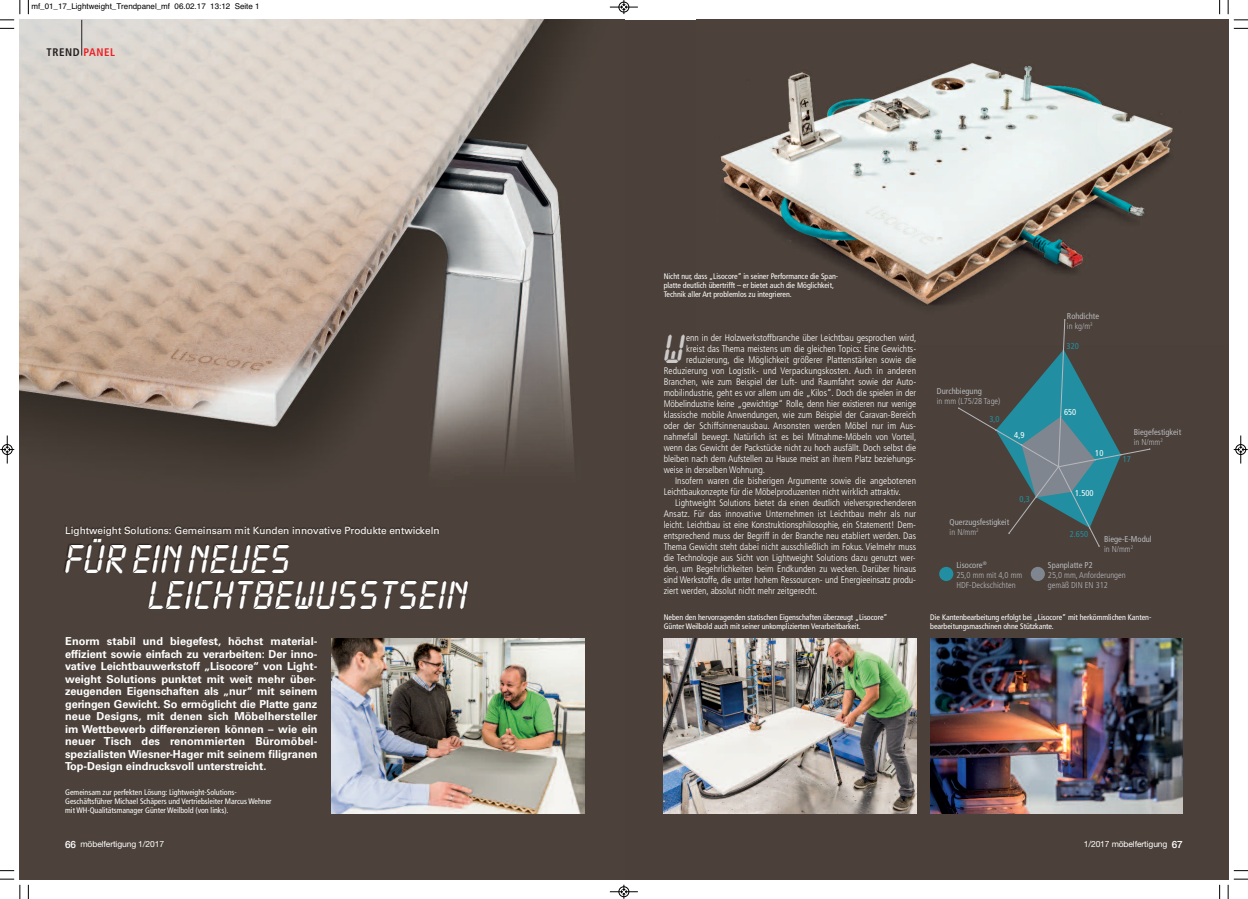
<style>
.page{position:relative;width:1248px;height:899px;background:#fff}
.page>*{position:absolute;margin:0;border:0;box-sizing:border-box;transform-origin:0 0}
.t1{font:42.5px "Lcd Plain";color:#cbc9c9}
.t2{font:42px/36px "Lcd Plain";letter-spacing:.025em;color:#fff}
.t3{font:700 11px/12.5px "Univers LT";letter-spacing:-.005em;color:#fff;text-align:justify}
.t4{font:700 condensed 11px "Frutiger LT";letter-spacing:.05em;color:#231f20}
.t5{font:10px "Univers LT";color:#fff}
.t6{font:300 condensed 9.5px "Frutiger LT";color:#fff}
.t7{font:condensed 8.5px/10px "Frutiger LT";color:#b7b8bd}
.t8{font:300 condensed 8.5px/10px "Frutiger LT";color:#b7b8bd}
.t9{font:8.5px "Helvetica Neue LT";letter-spacing:-.015em;color:#fff}
.t10{font:condensed 8.5px "Frutiger LT";color:#218fa1}
.t11{font:condensed 8.5px "Frutiger LT";color:#fff}
.t12{font:condensed 8px/9px "Frutiger LT";letter-spacing:-.005em;color:#fff}
.t13{font:8px "Helvetica";color:#000}
.s1{color:#ee1d23}
.s2{font-weight:500;font-size:10px}
.s3{font-weight:300}
.s4{font-weight:400}
</style>
<div class="page">
<div style="left:624px;top:20px;width:603px;height:859px;background:#4b413a"></div>
<img style="left:20px;top:20px;width:604px;height:859px">
<hr style="left:82px;top:20px;width:1px;height:36px;background:#231f20">
<img style="left:46px;top:522px;width:466px;height:131px">
<img style="left:696px;top:0;width:531px;height:307px">
<img style="left:663px;top:638px;width:253px;height:176px">
<img style="left:930px;top:638px;width:252px;height:176px">
<img style="left:332px;top:638px;width:252px;height:176px">
<svg style="left:958px;top:319px;width:192px;height:228px"></svg>
<div style="left:939px;top:567px;width:14px;height:14px;background:#218fa1;border-radius:50%"></div>
<div style="left:1030px;top:567px;width:14px;height:14px;background:#7f868f;border-radius:50%"></div>
<svg style="left:28px;top:0;width:1px;height:14px"></svg>
<svg style="left:0;top:28px;width:14px;height:1px"></svg>
<svg style="left:1219px;top:0;width:1px;height:14px"></svg>
<svg style="left:1233px;top:28px;width:14px;height:1px"></svg>
<svg style="left:28px;top:884px;width:1px;height:15px"></svg>
<svg style="left:0;top:870px;width:14px;height:1px"></svg>
<svg style="left:1219px;top:884px;width:1px;height:15px"></svg>
<svg style="left:1233px;top:870px;width:14px;height:1px"></svg>
<svg style="left:20px;top:0;width:1px;height:14px"></svg>
<svg style="left:0;top:20px;width:14px;height:1px"></svg>
<svg style="left:1227px;top:0;width:1px;height:14px"></svg>
<svg style="left:1233px;top:20px;width:14px;height:1px"></svg>
<svg style="left:20px;top:884px;width:1px;height:15px"></svg>
<svg style="left:0;top:878px;width:14px;height:2px"></svg>
<svg style="left:1227px;top:878px;width:20px;height:21px"></svg>
<svg style="left:610px;top:0;width:28px;height:14px"></svg>
<svg style="left:610px;top:884px;width:28px;height:14px"></svg>
<svg style="left:0;top:435px;width:14px;height:28px"></svg>
<svg style="left:1233px;top:435px;width:14px;height:28px"></svg>
<p class="t13" style="left:31px;top:2px;width:230px">mf_01_17_Lightweight_Trendpanel_mf 06.02.17 13:12 Seite 1</p>
<p class="t4" style="left:46px;top:47px;width:70px">TREND <span class="s1">PANEL</span></p>
<p class="t5" style="left:65px;top:526px;width:376px">Lightweight Solutions: Gemeinsam mit Kunden innovative Produkte entwickeln</p>
<h2 class="t2" style="left:148px;top:544px;width:321px;text-indent:-83px">FÜR EIN NEUES<br>LEICHTBEWUSSTSEIN</h2>
<p class="t3" style="left:65px;top:636px;width:254px">Enorm stabil und biegefest, höchst material&shy;effizient sowie einfach zu verarbeiten: Der inno&shy;vative Leichtbauwerkstoff „Lisocore“ von Light&shy;weight Solutions punktet mit weit mehr über&shy;zeugenden Eigenschaften als „nur“ mit seinem geringen Gewicht. So ermöglicht die Platte ganz neue Designs, mit denen sich Möbelhersteller im Wettbewerb differenzieren können – wie ein neuer Tisch des renommierten Büromöbel&shy;spezialisten Wiesner-Hager mit seinem filigranen Top-Design eindrucksvoll unterstreicht.</p>
<p class="t12" style="left:65px;top:788px;width:208px">Gemeinsam zur perfekten Lösung: Lightweight-Solutions-<br>Geschäftsführer Michael Schäpers und Vertriebsleiter Marcus Wehner mit WH-Qualitätsmanager Günter Weilbold (von links).</p>
<p class="t9" style="left:65px;top:841px;width:100px"><span class="s2">66</span> möbelfertigung 1/2017</p>
<p class="t12" style="left:663px;top:272px;width:176px">Nicht nur, dass „Lisocore“ in seiner Performance die Span&shy;platte deutlich übertrifft – er bietet auch die Möglichkeit,<br>Technik aller Art problemlos zu integrieren.</p>
<h1 class="t1" style="left:663px;top:334px;width:22px">W</h1>
<p class="t6" style="left:686px;top:333px;width:232px">enn in der Holzwerkstoffbranche über Leichtbau gesprochen wird,</p>
<p class="t6" style="left:686px;top:344px;width:231px">kreist das Thema meistens um die gleichen Topics: Eine Gewichts-</p>
<p class="t6" style="left:686px;top:355px;width:231px">reduzierung, die Möglichkeit größerer Plattenstärken sowie die</p>
<p class="t6" style="left:663px;top:366px;width:254px">Reduzierung von Logistik- und Verpackungskosten. Auch in anderen</p>
<p class="t6" style="left:663px;top:377px;width:254px">Branchen, wie zum Beispiel der Luft- und Raumfahrt sowie der Auto-</p>
<p class="t6" style="left:663px;top:388px;width:254px">mobilindustrie, geht es vor allem um die „Kilos“. Doch die spielen in der</p>
<p class="t6" style="left:663px;top:399px;width:254px">Möbelindustrie keine „gewichtige“ Rolle, denn hier existieren nur wenige</p>
<p class="t6" style="left:663px;top:410px;width:254px">klassische mobile Anwendungen, wie zum Beispiel der Caravan-Bereich</p>
<p class="t6" style="left:663px;top:421px;width:254px">oder der Schiffsinnenausbau. Ansonsten werden Möbel nur im Aus-</p>
<p class="t6" style="left:663px;top:432px;width:254px">nahmefall bewegt. Natürlich ist es bei Mitnahme-Möbeln von Vorteil,</p>
<p class="t6" style="left:663px;top:443px;width:254px">wenn das Gewicht der Packstücke nicht zu hoch ausfällt. Doch selbst die</p>
<p class="t6" style="left:663px;top:454px;width:254px">bleiben nach dem Aufstellen zu Hause meist an ihrem Platz beziehungs-</p>
<p class="t6" style="left:663px;top:465px;width:103px">weise in derselben Wohnung.</p>
<p class="t6" style="left:675px;top:476px;width:242px">Insofern waren die bisherigen Argumente sowie die angebotenen</p>
<p class="t6" style="left:663px;top:487px;width:239px">Leichtbaukonzepte für die Möbelproduzenten nicht wirklich attraktiv.</p>
<p class="t6" style="left:675px;top:498px;width:242px">Lightweight Solutions bietet da einen deutlich vielversprechenderen</p>
<p class="t6" style="left:663px;top:509px;width:254px">Ansatz. Für das innovative Unternehmen ist Leichtbau mehr als nur</p>
<p class="t6" style="left:663px;top:520px;width:254px">leicht. Leichtbau ist eine Konstruktionsphilosophie, ein Statement! Dem-</p>
<p class="t6" style="left:663px;top:531px;width:254px">entsprechend muss der Begriff in der Branche neu etabliert werden. Das</p>
<p class="t6" style="left:663px;top:542px;width:254px">Thema Gewicht steht dabei nicht ausschließlich im Fokus. Vielmehr muss</p>
<p class="t6" style="left:663px;top:553px;width:253px">die Technologie aus Sicht von Lightweight Solutions dazu genutzt wer-</p>
<p class="t6" style="left:663px;top:564px;width:254px">den, um Begehrlichkeiten beim Endkunden zu wecken. Darüber hinaus</p>
<p class="t6" style="left:663px;top:575px;width:254px">sind Werkstoffe, die unter hohem Ressourcen- und Energieeinsatz produ-</p>
<p class="t6" style="left:663px;top:586px;width:155px">ziert werden, absolut nicht mehr zeitgerecht.</p>
<p class="t12" style="left:663px;top:613px;width:225px">Neben den hervorragenden statischen Eigenschaften überzeugt „Lisocore“<br>Günter Weilbold auch mit seiner unkomplizierten Verarbeitbarkeit.</p>
<p class="t7" style="left:1066px;top:312px;width:34px">Rohdichte <span class="s3">in kg/m</span><sup>3</sup></p>
<p class="t7" style="left:936px;top:386px;width:47px">Durchbiegung</p>
<p class="t8" style="left:936px;top:396px;width:65px">in mm (L75/28 Tage)</p>
<p class="t10" style="left:989px;top:416px;width:12px">3,0</p>
<p class="t11" style="left:1014px;top:432px;width:12px">4,9</p>
<p class="t10" style="left:1019px;top:496px;width:12px">0,3</p>
<p class="t7" style="left:949px;top:517px;width:61px">Querzugsfestigkeit <span class="s3">in N/mm</span><sup>2</sup></p>
<p class="t10" style="left:1066px;top:342px;width:14px">320</p>
<p class="t11" style="left:1063px;top:409px;width:14px">650</p>
<p class="t11" style="left:1095px;top:449px;width:10px">10</p>
<p class="t11" style="left:1075px;top:489px;width:20px">1.500</p>
<p class="t7" style="left:1133px;top:428px;width:49px">Biegefestigkeit <span class="s3">in N/mm</span><sup>2</sup></p>
<p class="t10" style="left:1122px;top:456px;width:10px">17</p>
<p class="t10" style="left:1069px;top:530px;width:20px">2.650</p>
<p class="t7" style="left:1103px;top:535px;width:49px">Biege-E-Modul <span class="s3">in N/mm</span><sup>2</sup></p>
<p class="t8" style="left:956px;top:560px;width:67px"><span class="s4">Lisocore</span><sup>®<br></sup>25,0 mm mit 4,0 mm<br>HDF-Deckschichten</p>
<p class="t7" style="left:1047px;top:560px;width:46px">Spanplatte P2</p>
<p class="t8" style="left:1047px;top:570px;width:79px">25,0 mm, Anforderungen gemäß DIN EN 312</p>
<p class="t12" style="left:930px;top:613px;width:223px">Die Kantenbearbeitung erfolgt bei „Lisocore“ mit herkömmlichen Kanten&shy;bearbeitungsmaschinen ohne Stützkante.</p>
<p class="t9" style="left:1083px;top:841px;width:100px">1/2017 möbelfertigung <span class="s2">67</span></p>
</div>
